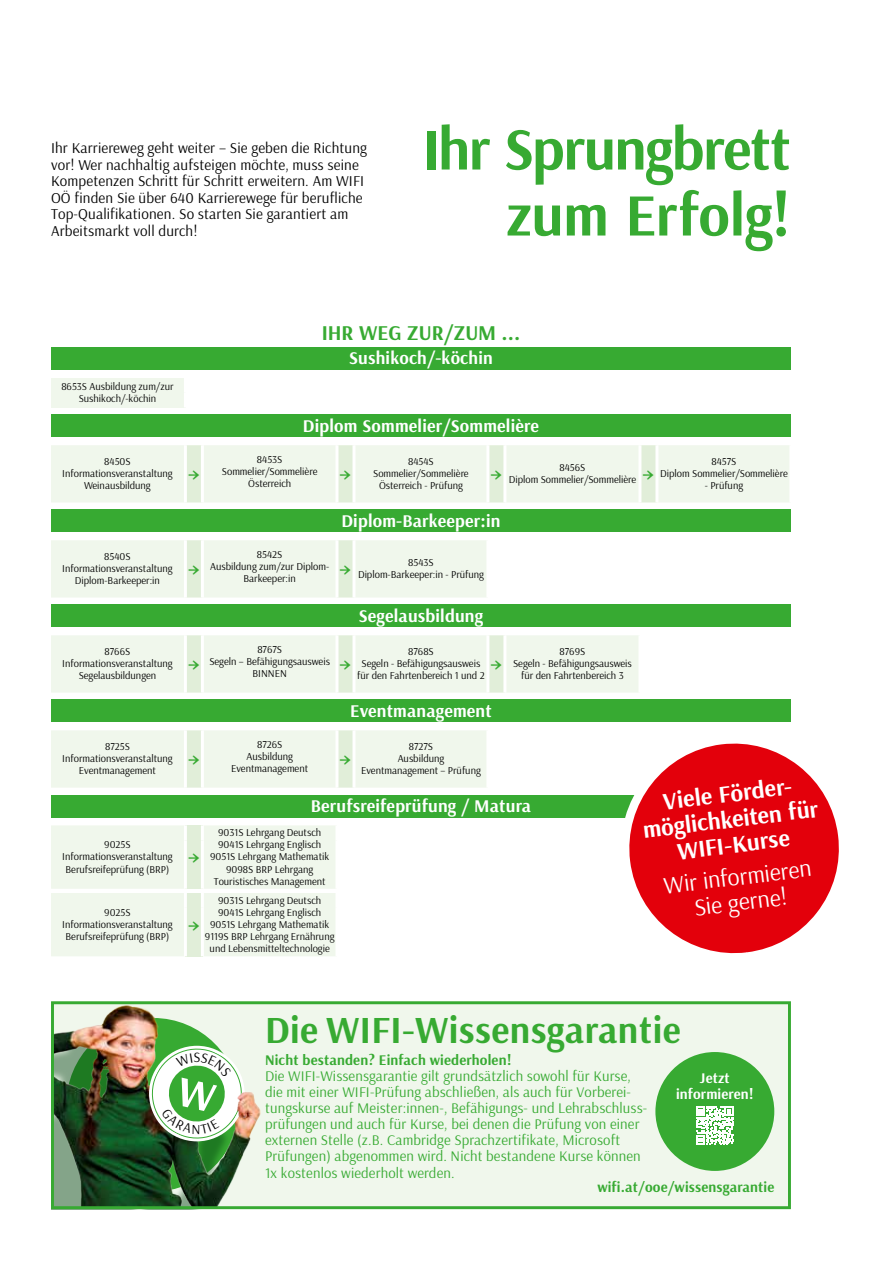
<style>
.page{position:relative;width:893px;height:1263px;background:#fff}
.page>*{position:absolute;margin:0;border:0;box-sizing:border-box;transform-origin:0 0}
.t1{font:700 60px/66px "Arsenal";letter-spacing:-.02em;color:#37aa32;text-align:right}
.t2{font:700 38.1px "Arsenal";letter-spacing:.01em;color:#37aa32}
.t3{font:700 24px/25.5px "Arsenal";color:#fff;text-align:center}
.t4{font:24px/25.5px "Arsenal";color:#fff;text-align:center}
.t5{font:700 21px "Arsenal";color:#37aa32}
.t6{font:700 18px "Arsenal Two";letter-spacing:.01em;color:#fff}
.t7{font:700 18px "Arsenal";color:#37aa32}
.t8{font:15px/16.5px "Arsenal";letter-spacing:.01em;color:#000}
.t9{font:14.7px/16.2px "Arsenal";letter-spacing:.01em;color:#37aa32}
.t10{font:700 14.7px "Arsenal";letter-spacing:.01em;color:#37aa32}
.t11{font:700 14.7px/16.2px "Arsenal";letter-spacing:.01em;color:#fff;text-align:center}
.t12{font:14.25px "Arsenal";color:#000}
.t13{font:10.5px/12px "Arsenal";color:#000;text-align:center}
</style>
<div class="page">
<div style="left:51px;top:347px;width:740px;height:22px;background:#37aa32"></div>
<div style="left:51px;top:415px;width:740px;height:22px;background:#37aa32"></div>
<div style="left:51px;top:510px;width:740px;height:22px;background:#37aa32"></div>
<div style="left:51px;top:605px;width:740px;height:22px;background:#37aa32"></div>
<div style="left:51px;top:700px;width:740px;height:22px;background:#37aa32"></div>
<div style="left:51px;top:795px;width:740px;height:22px;background:#37aa32"></div>
<div style="left:51px;top:378px;width:134px;height:29px;background:#f0f7ec"></div>
<hr style="left:184px;top:378px;width:3px;height:15px;background:#fff">
<hr style="left:184px;top:393px;width:3px;height:14px;background:#fff">
<svg style="left:51px;top:445px;width:738px;height:57px;background:#eef6ea"></svg>
<hr style="left:184px;top:445px;width:3px;height:57px;background:#fff">
<hr style="left:201px;top:445px;width:3px;height:57px;background:#fff">
<hr style="left:335px;top:445px;width:3px;height:57px;background:#fff">
<hr style="left:352px;top:445px;width:3px;height:57px;background:#fff">
<hr style="left:486px;top:445px;width:3px;height:57px;background:#fff">
<hr style="left:503px;top:445px;width:3px;height:57px;background:#fff">
<hr style="left:638px;top:445px;width:3px;height:57px;background:#fff">
<hr style="left:655px;top:445px;width:3px;height:57px;background:#fff">
<div style="left:51px;top:540px;width:435px;height:57px;background:#f0f7ec"></div>
<hr style="left:184px;top:540px;width:3px;height:57px;background:#fff">
<hr style="left:201px;top:540px;width:3px;height:57px;background:#fff">
<hr style="left:335px;top:540px;width:3px;height:57px;background:#fff">
<hr style="left:352px;top:540px;width:3px;height:57px;background:#fff">
<div style="left:51px;top:635px;width:587px;height:58px;background:#f0f7ec"></div>
<hr style="left:184px;top:635px;width:3px;height:58px;background:#fff">
<hr style="left:201px;top:635px;width:3px;height:58px;background:#fff">
<hr style="left:335px;top:635px;width:3px;height:58px;background:#fff">
<hr style="left:352px;top:635px;width:3px;height:58px;background:#fff">
<hr style="left:486px;top:635px;width:3px;height:58px;background:#fff">
<hr style="left:503px;top:635px;width:3px;height:58px;background:#fff">
<div style="left:51px;top:730px;width:435px;height:58px;background:#f0f7ec"></div>
<hr style="left:184px;top:730px;width:3px;height:58px;background:#fff">
<hr style="left:201px;top:730px;width:3px;height:58px;background:#fff">
<hr style="left:335px;top:730px;width:3px;height:58px;background:#fff">
<hr style="left:352px;top:730px;width:3px;height:58px;background:#fff">
<svg style="left:51px;top:825px;width:285px;height:131px;background:#f0f6ec"></svg>
<hr style="left:184px;top:893px;width:3px;height:15px;background:#fff">
<hr style="left:184px;top:908px;width:3px;height:48px;background:#fff">
<hr style="left:201px;top:893px;width:3px;height:15px;background:#fff">
<hr style="left:335px;top:893px;width:3px;height:15px;background:#fff">
<hr style="left:201px;top:908px;width:3px;height:48px;background:#fff">
<hr style="left:335px;top:908px;width:3px;height:48px;background:#fff">
<div style="left:51px;top:1001px;width:740px;height:208px;background:#f0f7ec"></div>
<img style="left:55px;top:1005px;width:182px;height:200px">
<img style="left:237px;top:1092px;width:24px;height:77px">
<div style="left:655px;top:1052px;width:119px;height:119px;background:#37aa32;border-radius:50%"></div>
<svg style="left:696px;top:1107px;width:38px;height:37px"></svg>
<div style="left:51px;top:1001px;width:740px;height:208px;border:3px solid #37aa32"></div>
<svg style="left:619px;top:743px;width:220px;height:211px;fill:#e3000b"></svg>
<img style="left:147px;top:1044px;width:99px;height:99px">
<p class="t8" style="left:51px;top:139px;width:318px">Ihr Karriereweg geht weiter – Sie geben die Richtung vor! Wer nachhaltig aufsteigen möchte, muss seine Kompetenzen Schritt für Schritt erweitern. Am WIFI OÖ finden Sie über 640 Karrierewege für berufliche Top-Qualifikationen. So starten Sie garantiert am Arbeitsmarkt voll durch!</p>
<h1 class="t1" style="left:422px;top:115px;width:370px">Ihr Sprungbrett zum Erfolg!</h1>
<h3 class="t5" style="left:322px;top:318px;width:200px">IHR WEG ZUR/ZUM ...</h3>
<h3 class="t6" style="left:349px;top:347px;width:145px">Sushikoch/-köchin</h3>
<p class="t13" style="left:61px;top:380px;width:114px">8653S Ausbildung zum/zur<br>Sushikoch/-köchin</p>
<h3 class="t6" style="left:303px;top:414px;width:237px">Diplom Sommelier/Sommelière</h3>
<p class="t13" style="left:62px;top:455px;width:112px">8450S<br>Informationsveranstaltung<br>Weinausbildung</p>
<h3 class="t7" style="left:188px;top:461px;width:14px">→</h3>
<p class="t13" style="left:222px;top:453px;width:97px">8453S<br>Sommelier/Sommelière<br>Österreich</p>
<h3 class="t7" style="left:339px;top:461px;width:14px">→</h3>
<p class="t13" style="left:373px;top:455px;width:97px">8454S<br>Sommelier/Sommelière<br>Österreich - Prüfung</p>
<h3 class="t7" style="left:490px;top:461px;width:14px">→</h3>
<p class="t13" style="left:509px;top:461px;width:148px;text-align:left;text-indent:51px">8456S<br>Diplom Sommelier/Sommelière <sup>→</sup></p>
<p class="t13" style="left:660px;top:455px;width:129px">8457S<br>Diplom Sommelier/Sommelière</p>
<p class="t13" style="left:705px;top:479px;width:40px">- Prüfung</p>
<h3 class="t6" style="left:341px;top:510px;width:161px">Diplom-Barkeeper:in</h3>
<p class="t13" style="left:62px;top:550px;width:112px">8540S<br>Informationsveranstaltung<br>Diplom-Barkeeper:in</p>
<h3 class="t7" style="left:188px;top:556px;width:14px">→</h3>
<p class="t13" style="left:210px;top:548px;width:121px">8542S<br>Ausbildung zum/zur Diplom-<br>Barkeeper:in</p>
<h3 class="t7" style="left:339px;top:556px;width:14px">→</h3>
<p class="t13" style="left:358px;top:556px;width:127px">8543S<br>Diplom-Barkeeper:in - Prüfung</p>
<h3 class="t6" style="left:359px;top:605px;width:126px">Segelausbildung</h3>
<p class="t13" style="left:62px;top:645px;width:112px">8766S<br>Informationsveranstaltung<br>Segelausbildungen</p>
<h3 class="t7" style="left:188px;top:651px;width:14px">→</h3>
<p class="t13" style="left:209px;top:643px;width:122px">8767S<br>Segeln – Befähigungsausweis<br>BINNEN</p>
<h3 class="t7" style="left:339px;top:651px;width:14px">→</h3>
<p class="t13" style="left:357px;top:645px;width:129px">8768S<br>Segeln - Befähigungsausweis für den Fahrtenbereich 1 und 2</p>
<h3 class="t7" style="left:490px;top:651px;width:14px">→</h3>
<p class="t13" style="left:513px;top:645px;width:120px">8769S<br>Segeln - Befähigungsausweis für den Fahrtenbereich 3</p>
<h3 class="t6" style="left:350px;top:700px;width:143px">Eventmanagement</h3>
<p class="t13" style="left:62px;top:741px;width:112px">8725S<br>Informationsveranstaltung<br>Eventmanagement</p>
<h3 class="t7" style="left:188px;top:746px;width:14px">→</h3>
<p class="t13" style="left:62px;top:839px;width:112px">9025S<br>Informationsveranstaltung<br>Berufsreifeprüfung (BRP)</p>
<h3 class="t7" style="left:188px;top:844px;width:14px">→</h3>
<p class="t13" style="left:231px;top:738px;width:79px">8726S<br>Ausbildung<br>Eventmanagement</p>
<h3 class="t7" style="left:339px;top:746px;width:14px">→</h3>
<p class="t13" style="left:361px;top:741px;width:121px">8727S<br>Ausbildung<br>Eventmanagement – Prüfung</p>
<h3 class="t6" style="left:311px;top:795px;width:222px">Berufsreifeprüfung / Matura</h3>
<p class="t13" style="left:210px;top:827px;width:121px">9031S Lehrgang Deutsch<br>9041S Lehrgang Englisch<br>9051S Lehrgang Mathematik<br>9098S BRP Lehrgang<br>Touristisches Management</p>
<p class="t13" style="left:205px;top:894px;width:131px">9031S Lehrgang Deutsch<br>9041S Lehrgang Englisch<br>9051S Lehrgang Mathematik<br>9119S BRP Lehrgang Ernährung und Lebensmitteltechnologie</p>
<p class="t13" style="left:62px;top:906px;width:112px">9025S<br>Informationsveranstaltung<br>Berufsreifeprüfung (BRP)</p>
<h3 class="t7" style="left:188px;top:912px;width:14px">→</h3>
<h3 class="t3" style="left:638px;top:792px;width:178px;rotate:-7deg">Viele Förder&shy;möglichkeiten für<br>WIFI-Kurse</h3>
<h3 class="t4" style="left:662px;top:873px;width:150px;rotate:-7deg">Wir informieren<br>Sie gerne!</h3>
<h3 class="t12" style="left:194px;top:1047px;width:9px">S</h3>
<h2 class="t2" style="left:265px;top:1003px;width:417px">Die WIFI-Wissensgarantie</h2>
<h3 class="t10" style="left:265px;top:1049px;width:248px">Nicht bestanden? Einfach wiederholen!</h3>
<p class="t9" style="left:265px;top:1067px;width:384px">Die WIFI-Wissensgarantie gilt grundsätzlich sowohl für Kurse, die mit einer WIFI-Prüfung abschließen, als auch für Vorberei&shy;tungskurse auf Meister:innen-, Befähigungs- und Lehrabschluss&shy;prüfungen und auch für Kurse, bei denen die Prüfung von einer externen Stelle (z.B. Cambridge Sprachzertifikate, Microsoft Prüfungen) abgenommen wird. Nicht bestandene Kurse können 1x kostenlos wiederholt werden.</p>
<h3 class="t11" style="left:676px;top:1070px;width:79px">Jetzt informieren!</h3>
<h3 class="t10" style="left:597px;top:1177px;width:178px">wifi.at/ooe/wissensgarantie</h3>
</div>
